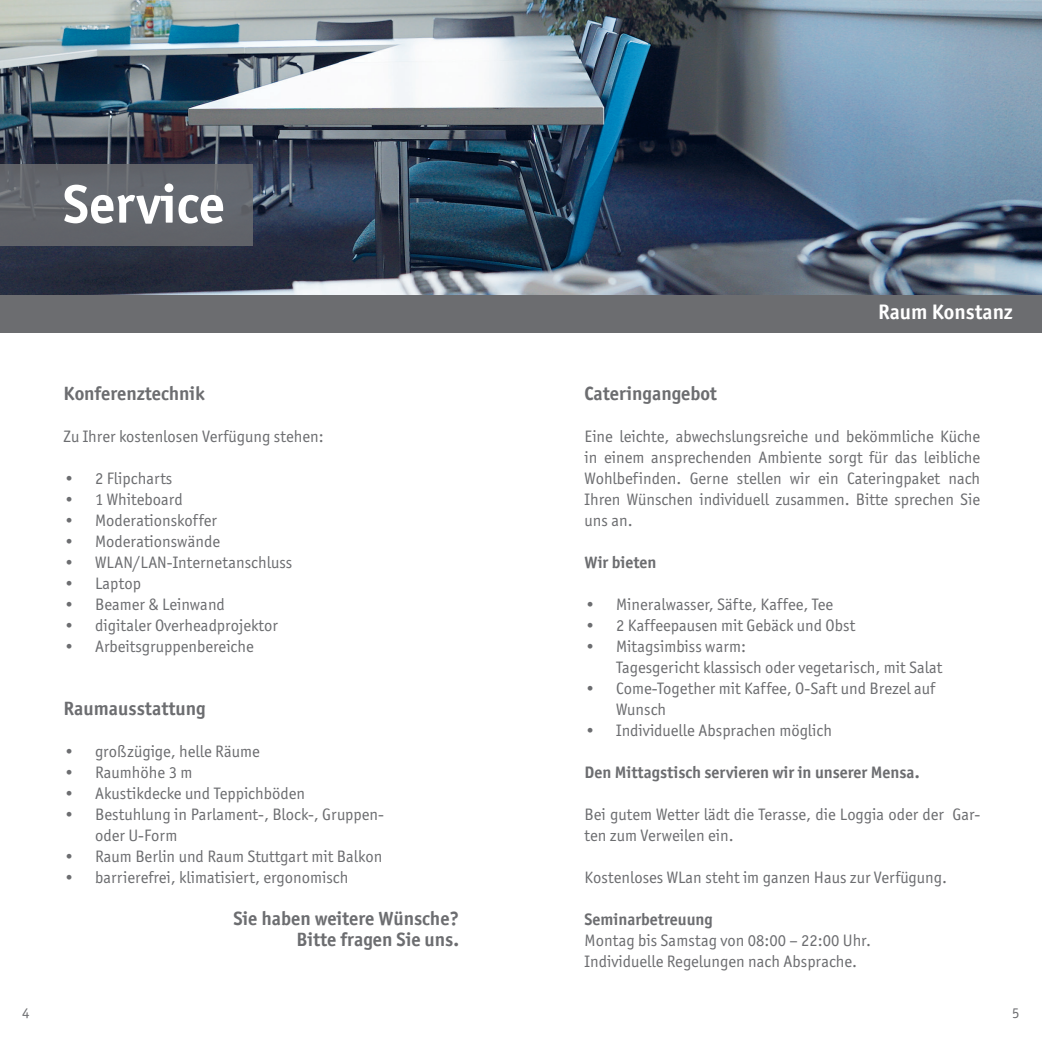
<style>
.page{position:relative;width:1042px;height:1042px;background:#fff}
.page>*{position:absolute;margin:0;border:0;box-sizing:border-box;transform-origin:0 0}
.t1{font:700 54.25px "Officina San ITC";color:#fff}
.t2{font:700 21px "Officina San ITC";color:#fff}
.t3{font:700 19.25px/21px "Officina San ITC";color:#6c6d70;text-align:right}
.t4{font:16.62px/21px "Officina San ITC";color:#6c6d70}
.t5{font:700 16.62px "Officina San ITC";color:#6c6d70}
.t6{font:14.88px "Officina San ITC";color:#6c6d70}
</style>
<div class="page">
<img style="left:0;top:0;width:1042px;height:295px">
<div style="left:0;top:295px;width:1042px;height:37px;background:#6c6d70"></div>
<div style="left:0;top:164px;width:253px;height:82px;background:#63666c"></div>
<h1 class="t1" style="left:63px;top:170px;width:163px">Service</h1>
<p class="t3" style="left:64px;top:382px;width:143px">Konferenztechnik</p>
<p class="t4" style="left:64px;top:425px;width:262px">Zu Ihrer kostenlosen Verfügung stehen:</p>
<p class="t4" style="left:64px;top:467px;width:110px">• 2 Flipcharts</p>
<p class="t4" style="left:64px;top:488px;width:121px">• 1 Whiteboard</p>
<p class="t4" style="left:64px;top:509px;width:155px">• Moderationskoffer</p>
<p class="t4" style="left:64px;top:530px;width:158px">• Moderationswände</p>
<p class="t4" style="left:64px;top:551px;width:230px">• WLAN/LAN-Internetanschluss</p>
<p class="t4" style="left:64px;top:572px;width:79px">• Laptop</p>
<p class="t4" style="left:64px;top:593px;width:163px">• Beamer &amp; Leinwand</p>
<p class="t4" style="left:64px;top:614px;width:216px">• digitaler Overheadprojektor</p>
<p class="t4" style="left:64px;top:635px;width:192px">• Arbeitsgruppenbereiche</p>
<p class="t3" style="left:64px;top:697px;width:144px">Raumausstattung</p>
<p class="t4" style="left:64px;top:740px;width:198px">• großzügige, helle Räume</p>
<p class="t4" style="left:64px;top:761px;width:130px">• Raumhöhe 3 m</p>
<p class="t4" style="left:64px;top:782px;width:243px">• Akustikdecke und Teppichböden</p>
<p class="t4" style="left:95px;top:803px;width:290px;text-indent:-32px">• Bestuhlung in Parlament-, Block-, Gruppen&shy;oder U-Form</p>
<p class="t4" style="left:64px;top:845px;width:320px">• Raum Berlin und Raum Stuttgart mit Balkon</p>
<p class="t4" style="left:64px;top:866px;width:286px">• barrierefrei, klimatisiert, ergonomisch</p>
<p class="t3" style="left:233px;top:907px;width:227px">Sie haben weitere Wünsche?<br>Bitte fragen Sie uns.</p>
<p class="t2" style="left:878px;top:299px;width:136px">Raum Konstanz</p>
<p class="t3" style="left:584px;top:382px;width:134px">Cateringangebot</p>
<p class="t4" style="left:584px;top:425px;width:397px;text-align:justify">Eine leichte, abwechslungsreiche und bekömmliche Küche in einem ansprechenden Ambiente sorgt für das leibliche Wohlbefinden. Gerne stellen wir ein Cateringpaket nach Ihren Wünschen individuell zusammen. Bitte sprechen Sie uns an.</p>
<p class="t5" style="left:584px;top:552px;width:73px">Wir bieten</p>
<p class="t4" style="left:584px;top:593px;width:250px">• Mineralwasser, Säfte, Kaffee, Tee</p>
<p class="t4" style="left:584px;top:614px;width:272px">• 2 Kaffeepausen mit Gebäck und Obst</p>
<p class="t4" style="left:616px;top:635px;width:328px;text-indent:-32px">• Mitagsimbiss warm:<br>Tagesgericht klassisch oder vegetarisch, mit Salat</p>
<p class="t4" style="left:616px;top:677px;width:320px;text-indent:-32px">• Come-Together mit Kaffee, O-Saft und Brezel auf<br>Wunsch</p>
<p class="t4" style="left:584px;top:719px;width:249px">• Individuelle Absprachen möglich</p>
<p class="t5" style="left:584px;top:762px;width:336px">Den Mittagstisch servieren wir in unserer Mensa.</p>
<p class="t4" style="left:584px;top:803px;width:397px">Bei gutem Wetter lädt die Terasse, die Loggia oder der Gar&shy;ten zum Verweilen ein.</p>
<p class="t4" style="left:584px;top:866px;width:364px">Kostenloses WLan steht im ganzen Haus zur Verfügung.</p>
<p class="t5" style="left:584px;top:909px;width:130px">Seminarbetreuung</p>
<p class="t4" style="left:584px;top:929px;width:288px">Montag bis Samstag von 08:00 – 22:00 Uhr.<br>Individuelle Regelungen nach Absprache.</p>
<p class="t6" style="left:22px;top:1004px;width:9px">4</p>
<p class="t6" style="left:1012px;top:1004px;width:9px">5</p>
</div>
